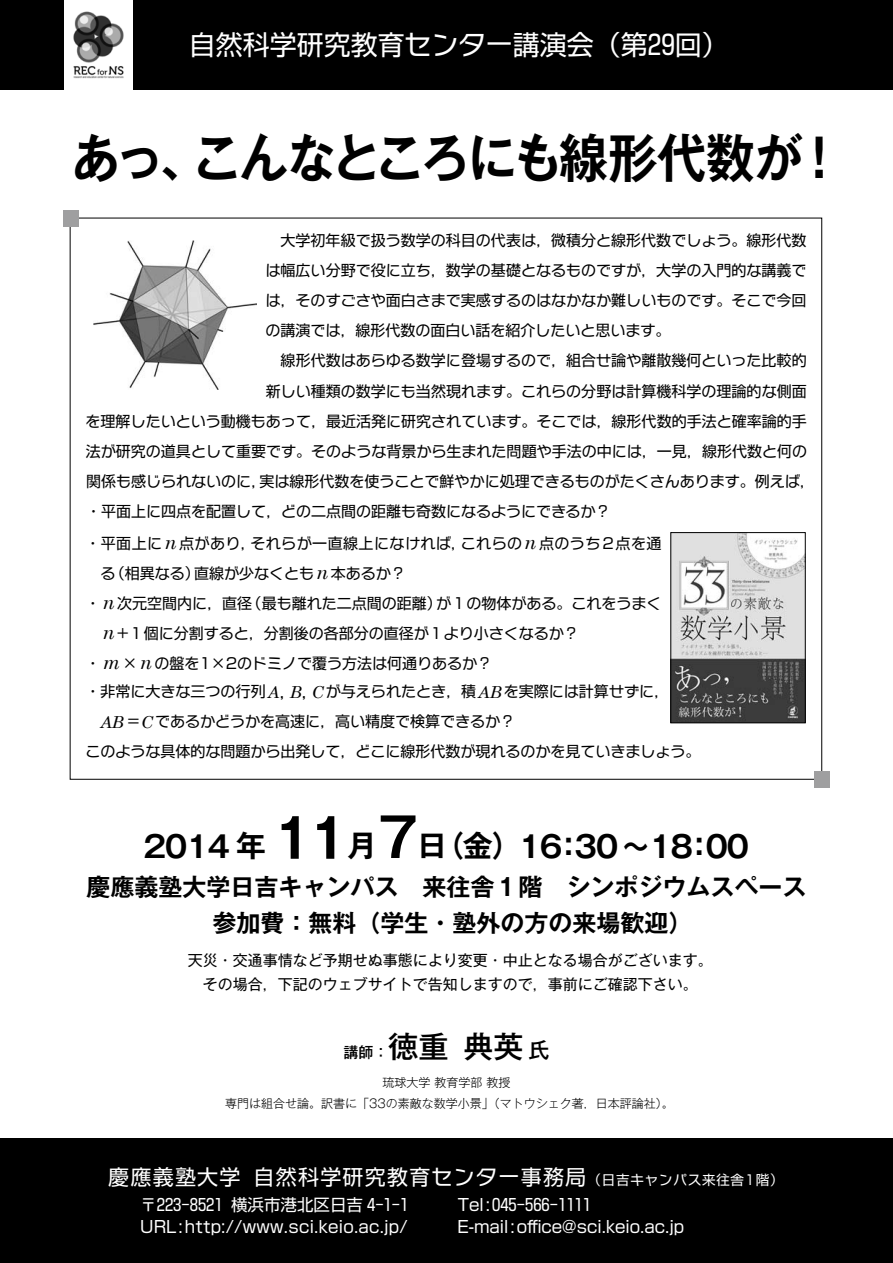
<style>
.page{position:relative;width:893px;height:1263px;background:#fff}
.page>*{position:absolute;margin:0;border:0;box-sizing:border-box;transform-origin:0 0}
.t1{font:700 52.5px "Gothic MB101 Pro De";letter-spacing:-.035em;color:#000;scale:.93 1}
.t2{font:700 30px "Gothic MB101 Pro De";letter-spacing:-.05em;color:#000}
.t3{font:500 30px "Gothic MB101 Pro";color:#000}
.t4{font:27px "Shin Go Pro";color:#fff}
.t5{font:700 24px/36px "Gothic MB101 Pro De";color:#000;text-align:center}
.t6{font:21px "Shin Go Pro";letter-spacing:.06em;color:#fff}
.t7{font:16.5px "Shin Go Pro";color:#fff}
.t8{font:15px/30px "Shin Go Pro";color:#000;text-align:right}
.t9{font:15px/30px "Typelabo N Std";color:#000}
.t10{font:15px/24px "Gothic MB101 Pro";color:#000;text-align:center}
.t11{font:15px/30px "Typelabo N Std";letter-spacing:.03em;color:#000}
.t12{font:300 12px/21px "Gothic MB101 Pro";color:#000;text-align:center}
.s1{font-family:"Typelabo N Std"}
.s2{font-family:"Shin Go Pro"}
.s3{font-family:"Century Schoolbook";font-style:italic;font-size:19.5px}
.s4{font-family:"Century Schoolbook";font-style:italic;font-size:16.5px}
.s5{font-family:"Shin Go Pro";font-size:16.5px}
.s6{font-size:54px}
.s7{font-size:15px}
.s8{font-size:21px}
.s9{font-size:13.5px}
.s10{font-family:"Typelabo N Std";font-size:13.5px}
</style>
<div class="page">
<div style="left:64px;top:210px;width:15px;height:17px;background:#9f9fa0"></div>
<div style="left:814px;top:771px;width:15px;height:17px;background:#9f9fa0"></div>
<div style="left:133px;top:0;width:760px;height:89px;background:#000"></div>
<img style="left:73px;top:11px;width:51px;height:68px">
<div style="left:0;top:0;width:63px;height:89px;background:#000"></div>
<img style="left:672px;top:534px;width:131px;height:187px">
<div style="left:670px;top:532px;width:135px;height:191px;border:1px solid #000"></div>
<img style="left:94px;top:240px;width:162px;height:150px">
<div style="left:0;top:1138px;width:893px;height:125px;background:#000"></div>
<h3 class="t4" style="left:189px;top:22px;width:542px">自然科学研究教育<span class="s1">センター</span>講演会（第29回）</h3>
<h1 class="t1" style="left:72px;top:114px;width:831px">あっ、こんなところにも線形代数が！</h1>
<p class="t8" style="left:266px;top:224px;width:542px">大学初年級<span class="s1">で</span>扱<span class="s1">う</span>数学<span class="s1">の</span>科目<span class="s1">の</span>代表<span class="s1">は</span>，微積分<span class="s1">と</span>線形代数<span class="s1">でしょう</span>。線形代数<span class="s1">は</span>幅広<span class="s1">い</span>分野<span class="s1">で</span>役<span class="s1">に</span>立<span class="s1">ち</span>，数学<span class="s1">の</span>基礎<span class="s1">となるものですが</span>，大学<span class="s1">の</span>入門的<span class="s1">な</span>講義<span class="s1">で</span></p>
<p class="t9" style="left:266px;top:284px;width:542px">は<span class="s2">，</span>そのすごさや<span class="s2">面白</span>さまで<span class="s2">実感</span>するのはなかなか<span class="s2">難</span>しいものです<span class="s2">。</span>そこで<span class="s2">今回</span></p>
<p class="t8" style="left:266px;top:314px;width:406px"><span class="s1">の</span>講演<span class="s1">では</span>，線形代数<span class="s1">の</span>面白<span class="s1">い</span>話<span class="s1">を</span>紹介<span class="s1">したいと</span>思<span class="s1">います</span>。</p>
<p class="t8" style="left:281px;top:344px;width:527px">線形代数<span class="s1">はあらゆる</span>数学<span class="s1">に</span>登場<span class="s1">するので</span>，組合<span class="s1">せ</span>論<span class="s1">や</span>離散幾何<span class="s1">といった</span>比較的</p>
<p class="t8" style="left:266px;top:374px;width:543px">新<span class="s1">しい</span>種類<span class="s1">の</span>数学<span class="s1">にも</span>当然現<span class="s1">れます</span>。<span class="s1">これらの</span>分野<span class="s1">は</span>計算機科学<span class="s1">の</span>理論的<span class="s1">な</span>側面</p>
<p class="t8" style="left:86px;top:404px;width:723px"><span class="s1">を</span>理解<span class="s1">したいという</span>動機<span class="s1">もあって</span>，最近活発<span class="s1">に</span>研究<span class="s1">されています</span>。<span class="s1">そこでは</span>，線形代数的手法<span class="s1">と</span>確率論的手</p>
<p class="t8" style="left:86px;top:434px;width:723px">法<span class="s1">が</span>研究<span class="s1">の</span>道具<span class="s1">として</span>重要<span class="s1">です</span>。<span class="s1">そのような</span>背景<span class="s1">から</span>生<span class="s1">まれた</span>問題<span class="s1">や</span>手法<span class="s1">の</span>中<span class="s1">には</span>，一見，線形代数<span class="s1">と</span>何<span class="s1">の</span></p>
<p class="t9" style="left:86px;top:464px;width:730px"><span class="s2">関係</span>も<span class="s2">感</span>じられないのに<span class="s2">，実</span>は<span class="s2">線形代数</span>を<span class="s2">使</span>うことで<span class="s2">鮮</span>やかに<span class="s2">処理</span>できるものがたくさんあります<span class="s2">。例</span>えば<span class="s2">，・平面上</span>に<span class="s2">四点</span>を<span class="s2">配置</span>して<span class="s2">，</span>どの<span class="s2">二点間</span>の<span class="s2">距離</span>も<span class="s2">奇数</span>になるようにできるか<span class="s2">？</span></p>
<p class="t11" style="left:100px;top:526px;width:563px;text-indent:-15px"><span class="s2">・平面上</span>に<span class="s3">n</span><span class="s2">点</span>があり<span class="s2">，</span>それらが<span class="s2">一直線上</span>になければ<span class="s2">，</span>これらの<span class="s3">n</span><span class="s2">点</span>のうち<span class="s2">2点</span>を<span class="s2">通</span>る<span class="s2">（相異</span>なる<span class="s2">）直線</span>が<span class="s2">少</span>なくとも <span class="s3">n</span> <span class="s2">本</span>あるか<span class="s2">？</span></p>
<p class="t8" style="left:103px;top:586px;width:560px;text-align:left;text-indent:-17px">・ <span class="s3">n</span> 次元空間内<span class="s1">に</span>，直径（最<span class="s1">も</span>離<span class="s1">れた</span>二点間<span class="s1">の</span>距離）<span class="s1">が</span>1<span class="s1">の</span>物体<span class="s1">がある</span>。<span class="s1">これをうまく</span><span class="s3">n</span> +1個<span class="s1">に</span>分割<span class="s1">すると</span>，分割後<span class="s1">の</span>各部分<span class="s1">の</span>直径<span class="s1">が</span>1<span class="s1">より</span>小<span class="s1">さくなるか</span>？</p>
<p class="t9" style="left:85px;top:647px;width:585px;line-height:28.5px"><span class="s2">・</span> <span class="s3">m</span> <span class="s2">×</span> <span class="s3">n</span> の<span class="s2">盤</span>を<span class="s2">1×2</span>のドミノで<span class="s2">覆</span>う<span class="s2">方法</span>は<span class="s2">何通</span>りあるか<span class="s2">？<br>・非常</span>に<span class="s2">大</span>きな<span class="s2">三</span>つの<span class="s2">行列</span><span class="s4">A</span><span class="s5">，</span><span class="s4">B</span><span class="s5">，</span><span class="s4">C</span>が<span class="s2">与</span>えられたとき<span class="s2">，積</span><span class="s4">AB</span>を<span class="s2">実際</span>には<span class="s2">計算</span>せずに<span class="s2">，</span></p>
<p class="t9" style="left:85px;top:705px;width:617px;line-height:29.2px;text-indent:15px"><span class="s4">AB</span> <span class="s2">=</span><span class="s4">C</span>であるかどうかを<span class="s2">高速</span>に<span class="s2">，高</span>い<span class="s2">精度</span>で<span class="s2">検算</span>できるか<span class="s2">？<br></span>このような<span class="s2">具体的</span>な<span class="s2">問題</span>から<span class="s2">出発</span>して<span class="s2">，</span>どこに<span class="s2">線形代数</span>が<span class="s2">現</span>れるのかを<span class="s2">見</span>ていきましょう<span class="s2">。</span></p>
<h2 class="t2" style="left:144px;top:822px;width:607px">2014 年 <span class="s6">11</span>月<span class="s6">7</span>日（金）16:30～18:00</h2>
<h3 class="t5" style="left:86px;top:866px;width:722px">慶應義塾大学日吉キャンパス　来往舎１階　シンポジウムスペース参加費：無料（学生・塾外の方の来場歓迎）</h3>
<p class="t10" style="left:188px;top:946px;width:527px">天災・交通事情など予期せぬ事態により変更・中止となる場合がございます。その場合，下記のウェブサイトで告知しますので，事前にご確認下さい。</p>
<h2 class="t3" style="left:343px;top:1021px;width:208px"><span class="s7">講師：</span>徳重 典英<span class="s8">氏</span></h2>
<p class="t12" style="left:225px;top:1070px;width:450px">琉球大学 教育学部 教授<br>専門は組合せ論。訳書に「33の素敵な数学小景」（マトウシェク著，日本評論社）。</p>
<h3 class="t6" style="left:108px;top:1159px;width:677px">慶應義塾大学 自然科学研究教育<span class="s1">センター</span>事務局<span class="s9">（日吉</span><span class="s10">キャンパス</span><span class="s9">来往舎 1 階）</span></h3>
<p class="t7" style="left:140px;top:1191px;width:270px">〒223-8521 横浜市港北区日吉 4-1-1</p>
<p class="t7" style="left:458px;top:1191px;width:135px">Tel:045-566-1111</p>
<p class="t7" style="left:140px;top:1213px;width:269px">URL:http://www.sci.keio.ac.jp/</p>
<p class="t7" style="left:457px;top:1213px;width:228px">E-mail:office@sci.keio.ac.jp</p>
</div>
